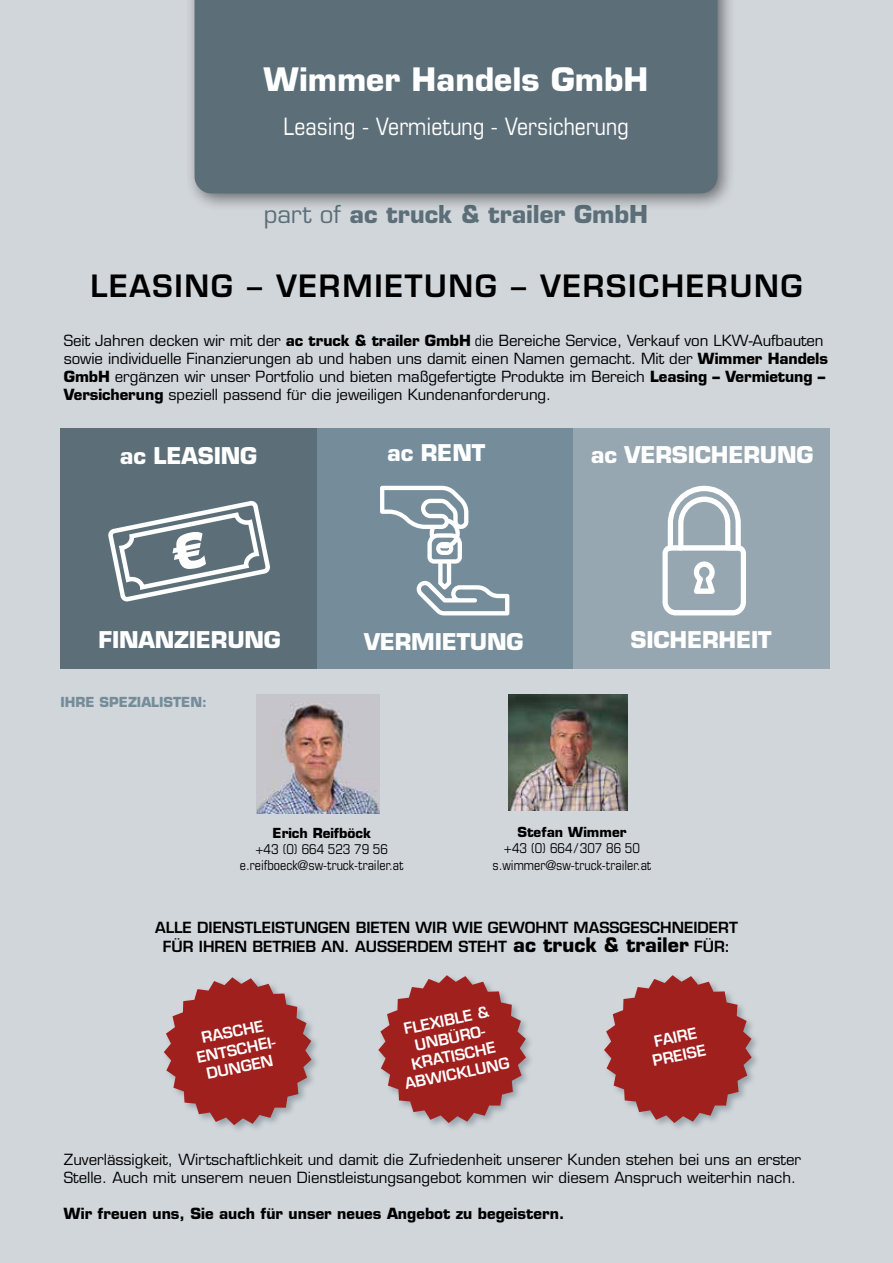
<style>
.page{position:relative;width:893px;height:1263px;background:#d1d6da}
.page>*{position:absolute;margin:0;border:0;box-sizing:border-box;transform-origin:0 0}
.t1{font:700 31.5px "Eurostile LT Std";color:#fff}
.t2{font:600 30px "Eurostile LT Std";letter-spacing:.06em;color:#000}
.t3{font:condensed 24px "Eurostile LT Std";color:#fff}
.t4{font:700 24px "Eurostile LT Std";color:#5c6f79}
.t5{font:700 22.5px "Eurostile LT Std";letter-spacing:-.01em;color:#fff}
.t6{font:15px/18px "Eurostile LT Std";letter-spacing:-.005em;color:#000}
.t7{font:600 15px/19.5px "Eurostile LT Std";color:#000;text-align:center}
.t8{font:600 15px/18px "Eurostile LT Std";color:#fff;text-align:center}
.t9{font:700 15px "Eurostile LT Std";color:#000}
.t10{font:condensed 13.5px/16.2px "Eurostile LT Std";color:#000;text-align:center}
.t11{font:700 13.5px "Eurostile LT Std";color:#000}
.t12{font:700 13.5px "Eurostile LT Std";color:#758d9a}
.s1{font-weight:400}
.s2{font-weight:700}
.s3{font-stretch:condensed}
.s4{font-weight:700;font-size:19.5px}
</style>
<div class="page">
<div style="left:602px;top:973px;width:159px;height:159px;background:#5c6f79;opacity:.5"></div>
<svg style="left:604px;top:975px;width:148px;height:148px"></svg>
<div style="left:376px;top:973px;width:159px;height:159px;background:#5c6f79;opacity:.5"></div>
<svg style="left:378px;top:975px;width:148px;height:148px"></svg>
<div style="left:162px;top:975px;width:158px;height:159px;background:#5c6f79;opacity:.5"></div>
<svg style="left:164px;top:977px;width:147px;height:148px"></svg>
<img style="left:509px;top:695px;width:119px;height:115px">
<img style="left:257px;top:695px;width:122px;height:118px">
<div style="left:184px;top:0;width:552px;height:212px;background:#000;opacity:.5"></div>
<div style="left:195px;top:0;width:523px;height:193px;background:#5c6f79"></div>
<div style="left:317px;top:428px;width:256px;height:241px;background:#758d9a"></div>
<svg style="left:380px;top:486px;width:129px;height:129px"></svg>
<div style="left:573px;top:428px;width:256px;height:241px;background:#96a7b1"></div>
<svg style="left:662px;top:486px;width:84px;height:129px"></svg>
<div style="left:61px;top:428px;width:256px;height:241px;background:#5c6f79"></div>
<svg style="left:109px;top:501px;width:161px;height:101px"></svg>
<h1 class="t1" style="left:264px;top:60px;width:386px">Wimmer Handels GmbH</h1>
<h3 class="t3" style="left:283px;top:112px;width:347px">Leasing - Vermietung - Versicherung</h3>
<h3 class="t4" style="left:264px;top:199px;width:386px"><span class="s1">part of</span> ac truck &amp; trailer GmbH</h3>
<h2 class="t2" style="left:90px;top:267px;width:714px">LEASING – VERMIETUNG – VERSICHERUNG</h2>
<p class="t6" style="left:64px;top:331px;width:766px">Seit Jahren decken wir mit der <span class="s2">ac truck &amp; trailer GmbH</span> <span class="s3">d</span>ie Bereiche Service, Verkauf von LKW-Aufbauten sowie individuelle Finanzierungen ab und haben uns damit einen Namen gemacht. Mit der <span class="s2">Wimmer Handels GmbH</span> ergänzen wir unser Portfolio und bieten maßgefertigte Produkte im Bereich <span class="s2">Leasing – Vermietung – Versicherung</span> speziell passend für die jeweiligen Kundenanforderung.</p>
<h3 class="t5" style="left:120px;top:441px;width:139px">ac LEASING</h3>
<h3 class="t5" style="left:98px;top:626px;width:184px">FINANZIERUNG</h3>
<p class="t12" style="left:61px;top:693px;width:148px">IHRE SPEZIALISTEN:</p>
<h3 class="t5" style="left:387px;top:439px;width:99px">ac RENT</h3>
<h3 class="t5" style="left:364px;top:628px;width:161px">VERMIETUNG</h3>
<h3 class="t5" style="left:591px;top:441px;width:224px">ac VERSICHERUNG</h3>
<h3 class="t5" style="left:630px;top:626px;width:143px">SICHERHEIT</h3>
<p class="t11" style="left:273px;top:824px;width:100px">Erich Reifböck</p>
<p class="t10" style="left:240px;top:841px;width:165px">+43 (0) 664 523 79 56 e.reifboeck@sw-truck-trailer.at</p>
<p class="t11" style="left:517px;top:824px;width:111px">Stefan Wimmer</p>
<p class="t10" style="left:492px;top:840px;width:161px">+43 (0) 664/307 86 50 s.wimmer@sw-truck-trailer.at</p>
<p class="t7" style="left:155px;top:918px;width:584px">ALLE DIENSTLEISTUNGEN BIETEN WIR WIE GEWOHNT MASSGESCHNEIDERT<br>FÜR IHREN BETRIEB AN. AUSSERDEM STEHT <span class="s4">ac truck &amp; trailer</span> FÜR:</p>
<p class="t8" style="left:191px;top:1031px;width:85px;rotate:-12deg">RASCHE<br>ENTSCHEI-<br>DUNGEN</p>
<p class="t8" style="left:392px;top:1022px;width:108px;rotate:-12deg">FLEXIBLE &amp;<br>UNBÜRO-<br>KRATISCHE<br>ABWICKLUNG</p>
<p class="t8" style="left:647px;top:1034px;width:55px;rotate:-12deg">FAIRE<br>PREISE</p>
<p class="t6" style="left:64px;top:1150px;width:739px">Zuverlässigkeit, Wirtschaftlichkeit und damit die Zufriedenheit unserer Kunden stehen bei uns an erster<br>Stelle. Auch mit unserem neuen Dienstleistungsangebot kommen wir diesem Anspruch weiterhin nach.</p>
<p class="t9" style="left:64px;top:1204px;width:502px">Wir freuen uns, Sie auch für unser neues Angebot zu begeistern.</p>
</div>
